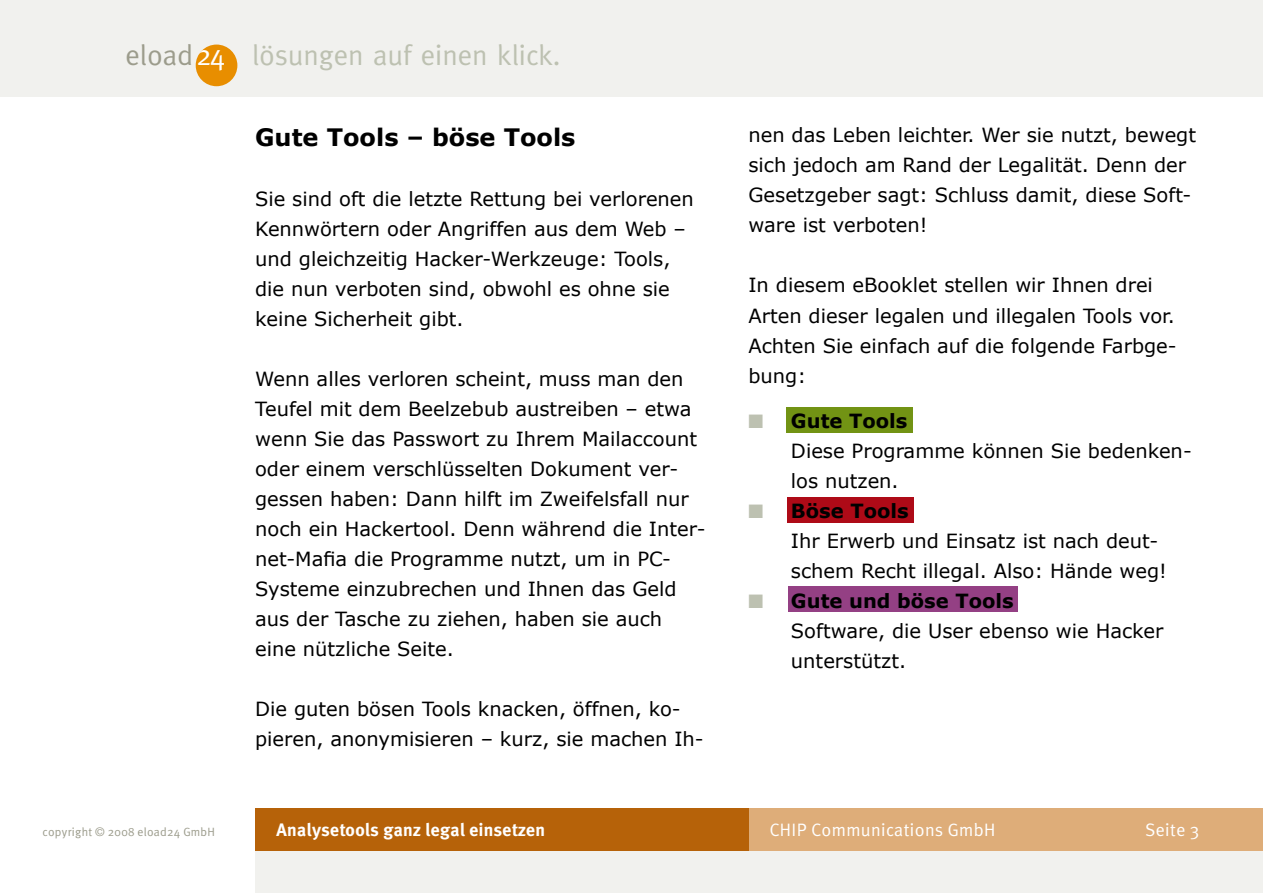
<style>
.page{position:relative;width:1263px;height:893px;background:#fff}
.page>*{position:absolute;margin:0;border:0;box-sizing:border-box;transform-origin:0 0}
.t1{font:28.8px "Meta";color:#bdc1b1}
.t2{font:28.8px "Meta";color:#9c9c8c}
.eload_Überschrift_1{font:700 24px "Verdana";color:#000}
.eload_Standard{font:19.5px/30px "Verdana";color:#000}
.eload_Aufzählung__L{font:19.5px/30px "Verdana";color:#000}
.t3{font:700 18px "Meta";letter-spacing:.025em;color:#fff}
.t4{font:18px "Meta";letter-spacing:.025em;color:#fff}
.t5{font:12px "Meta";letter-spacing:.025em;color:#9c9c8c}
.s1{color:#fff}
.s2{color:#bdc1b1}
.s3{font-weight:700}
</style>
<div class="page">
<div style="left:255px;top:850px;width:1008px;height:43px;background:#f1f1ee"></div>
<div style="left:1px;top:0;width:1262px;height:97px;background:#f1f1ee"></div>
<div style="left:196px;top:45px;width:41px;height:41px;background:#e88e00;border-radius:50%"></div>
<div style="left:255px;top:808px;width:1008px;height:42px;background:#dead79"></div>
<div style="left:255px;top:808px;width:493px;height:42px;background:#b66209"></div>
<div style="left:787px;top:407px;width:126px;height:25px;background:#729314"></div>
<div style="left:788px;top:497px;width:126px;height:26px;background:#ae0a17"></div>
<div style="left:788px;top:587px;width:229px;height:25px;background:#944084"></div>
<p class="t2" style="left:125px;top:39px;width:101px">eload<span class="s1">24</span></p>
<p class="t1" style="left:252px;top:39px;width:310px">lösungen auf einen klick.</p>
<p class="eload_Überschrift_1" style="left:255px;top:122px;width:322px">Gute Tools – böse Tools</p>
<p class="eload_Standard" style="left:255px;top:183px;width:440px">Sie sind oft die letzte Rettung bei verlorenen Kennwörtern oder Angriffen aus dem Web – und gleichzeitig Hacker-Werkzeuge: Tools, die nun verboten sind, obwohl es ohne sie keine Sicherheit gibt.</p>
<p class="eload_Standard" style="left:255px;top:363px;width:452px">Wenn alles verloren scheint, muss man den Teufel mit dem Beelzebub austreiben – etwa wenn Sie das Passwort zu Ihrem Mailaccount oder einem verschlüsselten Dokument ver&shy;gessen haben: Dann hilft im Zweifelsfall nur noch ein Hackertool. Denn während die Inter&shy;net-Mafia die Programme nutzt, um in PC-Systeme einzubrechen und Ihnen das Geld aus der Tasche zu ziehen, haben sie auch eine nützliche Seite.</p>
<p class="eload_Standard" style="left:255px;top:693px;width:450px">Die guten bösen Tools knacken, öffnen, ko&shy;pieren, anonymisieren – kurz, sie machen Ih-</p>
<p class="eload_Standard" style="left:748px;top:120px;width:449px">nen das Leben leichter. Wer sie nutzt, bewegt sich jedoch am Rand der Legalität. Denn der Gesetzgeber sagt: Schluss damit, diese Soft&shy;ware ist verboten!</p>
<p class="eload_Standard" style="left:748px;top:270px;width:430px">In diesem eBooklet stellen wir Ihnen drei Arten dieser legalen und illegalen Tools vor.<br>Achten Sie einfach auf die folgende Farbge&shy;bung:</p>
<p class="eload_Aufzählung__L" style="left:791px;top:405px;width:402px;text-indent:-43px"><span class="s2">■</span> <span class="s3">Gute Tools<br></span>Diese Programme können Sie bedenken&shy;los nutzen.</p>
<p class="eload_Aufzählung__L" style="left:791px;top:495px;width:377px;text-indent:-43px"><span class="s2">■</span> <span class="s3">Böse Tools<br></span>Ihr Erwerb und Einsatz ist nach deut&shy;schem Recht illegal. Also: Hände weg!</p>
<p class="eload_Aufzählung__L" style="left:791px;top:585px;width:374px;text-indent:-43px"><span class="s2">■</span> <span class="s3">Gute und böse Tools<br></span>Software, die User ebenso wie Hacker unterstützt.</p>
<p class="t5" style="left:43px;top:825px;width:174px">copyright © 2008 eload24 GmbH</p>
<p class="t3" style="left:276px;top:819px;width:270px">Analysetools ganz legal einsetzen</p>
<p class="t4" style="left:770px;top:820px;width:227px">CHIP Communications GmbH</p>
<p class="t4" style="left:1145px;top:820px;width:55px">Seite 3</p>
</div>
